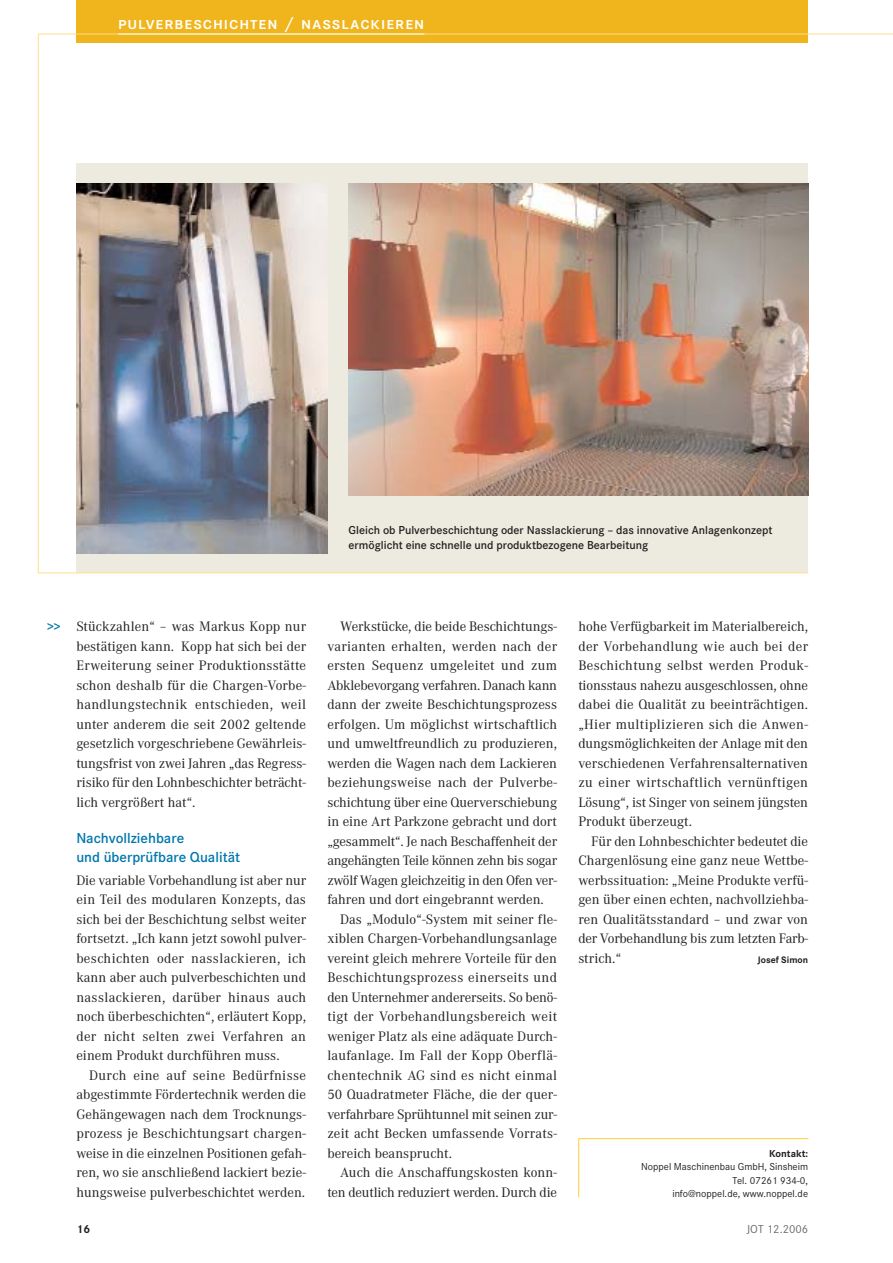
<style>
.page{position:relative;width:893px;height:1263px;background:#fff}
.page>*{position:absolute;margin:0;border:0;box-sizing:border-box;transform-origin:0 0}
.t1{font:600 18px "Corporate SSC";letter-spacing:.05em;color:#fff}
.t2{font:600 15px/19.5px "Corporate S";color:#0077ad}
.t3{font:14.25px/19.5px "Corporate A";letter-spacing:.005em;color:#231f1f;text-align:justify}
.t4{font:14.25px "Corporate A";letter-spacing:.025em;color:#231f1f}
.t5{font:14.25px "Corporate A";letter-spacing:-.015em;color:#231f1f}
.t6{font:14.25px "Corporate A";letter-spacing:-.02em;color:#231f1f}
.t7{font:600 13.5px "Corporate S";color:#0077ad}
.t8{font:600 12px/15px "Corporate S";color:#231f1f}
.t9{font:12px "Corporate S";color:#6c6d70}
.t10{font:700 12px "Corporate S";color:#231f1f}
.t11{font:10.5px/13.5px "Corporate S";color:#231f1f;text-align:right}
.t12{font:700 10.5px "Corporate S";color:#231f1f}
.t13{font:700 9.75px "Corporate S";color:#231f1f}
</style>
<div class="page">
<div style="left:77px;top:0;width:731px;height:43px;background:#f0b41c"></div>
<hr style="left:38px;top:34px;width:854px;height:1px;background:#ffde89">
<hr style="left:118px;top:34px;width:306px;height:1px;background:#fff">
<div style="left:76px;top:164px;width:732px;height:409px;background:#edebe0"></div>
<hr style="left:578px;top:1138px;width:230px;height:1px;background:#ffcc31">
<hr style="left:578px;top:1139px;width:1px;height:58px;background:#ffcc31">
<img style="left:76px;top:183px;width:251px;height:371px">
<img style="left:348px;top:183px;width:460px;height:312px">
<hr style="left:38px;top:34px;width:1px;height:539px;background:#ffde89">
<hr style="left:38px;top:573px;width:770px;height:1px;background:#ffde89">
<p class="t1" style="left:118px;top:13px;width:308px">pulverbeschichten / nasslackieren</p>
<p class="t8" style="left:348px;top:524px;width:425px">Gleich ob Pulverbeschichtung oder Nasslackierung – das innovative Anlagenkonzept ermöglicht eine schnelle und produktbezogene Bearbeitung</p>
<p class="t7" style="left:47px;top:623px;width:15px">&gt;&gt;</p>
<p class="t3" style="left:76px;top:619px;width:231px">Stückzahlen“ – was Markus Kopp nur bestätigen kann. Kopp hat sich bei der Erweiterung seiner Produktionsstätte schon deshalb für die Chargen-Vorbe&shy;handlungstechnik entschieden, weil unter anderem die seit 2002 geltende gesetzlich vorgeschriebene Gewährleis&shy;tungsfrist von zwei Jahren „das Regress&shy;risiko für den Lohnbeschichter beträcht&shy;lich vergrößert hat“.</p>
<p class="t2" style="left:76px;top:830px;width:165px">Nachvollziehbare<br>und überprüfbare Qualität</p>
<p class="t3" style="left:76px;top:872px;width:231px">Die variable Vorbehandlung ist aber nur ein Teil des modularen Konzepts, das sich bei der Beschichtung selbst weiter fortsetzt. „Ich kann jetzt sowohl pulver&shy;beschichten oder nasslackieren, ich kann aber auch pulverbeschichten und nasslackieren, darüber hinaus auch noch überbeschichten“, erläutert Kopp, der nicht selten zwei Verfahren an einem Produkt durchführen muss.</p>
<p class="t3" style="left:76px;top:1067px;width:231px;text-indent:13px">Durch eine auf seine Bedürfnisse abgestimmte Fördertechnik werden die Gehängewagen nach dem Trocknungs&shy;prozess je Beschichtungsart chargen&shy;weise in die einzelnen Positionen gefah&shy;ren, wo sie anschließend lackiert bezie&shy;hungsweise pulverbeschichtet werden.</p>
<p class="t3" style="left:340px;top:619px;width:218px">Werkstücke, die beide Beschichtungs-</p>
<p class="t3" style="left:327px;top:638px;width:231px">varianten erhalten, werden nach der</p>
<p class="t3" style="left:327px;top:658px;width:231px">ersten Sequenz umgeleitet und zum</p>
<p class="t5" style="left:327px;top:681px;width:231px">Abklebevorgang verfahren. Danach kann</p>
<p class="t3" style="left:327px;top:697px;width:231px">dann der zweite Beschichtungsprozess</p>
<p class="t3" style="left:327px;top:716px;width:231px">erfolgen. Um möglichst wirtschaftlich</p>
<p class="t3" style="left:327px;top:736px;width:231px">und umweltfreundlich zu produzieren,</p>
<p class="t3" style="left:327px;top:755px;width:231px">werden die Wagen nach dem Lackieren</p>
<p class="t3" style="left:327px;top:775px;width:231px">beziehungsweise nach der Pulverbe-</p>
<p class="t3" style="left:327px;top:794px;width:231px">schichtung über eine Querverschiebung</p>
<p class="t3" style="left:327px;top:814px;width:231px">in eine Art Parkzone gebracht und dort</p>
<p class="t3" style="left:327px;top:833px;width:231px">„gesammelt“. Je nach Beschaffenheit der</p>
<p class="t6" style="left:327px;top:856px;width:231px">angehängten Teile können zehn bis sogar</p>
<p class="t5" style="left:327px;top:876px;width:231px">zwölf Wagen gleichzeitig in den Ofen ver-</p>
<p class="t3" style="left:327px;top:892px;width:218px">fahren und dort eingebrannt werden.</p>
<p class="t3" style="left:340px;top:911px;width:218px">Das „Modulo“-System mit seiner fle-</p>
<p class="t3" style="left:327px;top:931px;width:231px">xiblen Chargen-Vorbehandlungsanlage</p>
<p class="t3" style="left:327px;top:950px;width:231px">vereint gleich mehrere Vorteile für den</p>
<p class="t4" style="left:327px;top:973px;width:231px">Beschichtungsprozess einerseits und</p>
<p class="t3" style="left:327px;top:989px;width:231px">den Unternehmer andererseits. So benö-</p>
<p class="t4" style="left:327px;top:1012px;width:231px">tigt der Vorbehandlungsbereich weit</p>
<p class="t3" style="left:327px;top:1028px;width:231px">weniger Platz als eine adäquate Durch-</p>
<p class="t3" style="left:327px;top:1048px;width:231px">laufanlage. Im Fall der Kopp Oberflä-</p>
<p class="t4" style="left:327px;top:1071px;width:231px">chentechnik AG sind es nicht einmal</p>
<p class="t3" style="left:327px;top:1087px;width:231px">50 Quadratmeter Fläche, die der quer-</p>
<p class="t3" style="left:327px;top:1106px;width:231px">verfahrbare Sprühtunnel mit seinen zur-</p>
<p class="t3" style="left:327px;top:1126px;width:231px">zeit acht Becken umfassende Vorrats-</p>
<p class="t3" style="left:327px;top:1145px;width:126px">bereich beansprucht.</p>
<p class="t3" style="left:340px;top:1165px;width:218px">Auch die Anschaffungskosten konn-</p>
<p class="t3" style="left:327px;top:1184px;width:231px">ten deutlich reduziert werden. Durch die</p>
<p class="t3" style="left:578px;top:619px;width:231px">hohe Verfügbarkeit im Materialbereich, der Vorbehandlung wie auch bei der Beschichtung selbst werden Produk&shy;tionsstaus nahezu ausgeschlossen, ohne dabei die Qualität zu beeinträchtigen. „Hier multiplizieren sich die Anwen&shy;dungsmöglichkeiten der Anlage mit den verschiedenen Verfahrensalternativen zu einer wirtschaftlich vernünftigen Lösung“, ist Singer von seinem jüngsten Produkt überzeugt.</p>
<p class="t3" style="left:578px;top:833px;width:231px;text-indent:13px">Für den Lohnbeschichter bedeutet die Chargenlösung eine ganz neue Wettbe&shy;werbssituation: „Meine Produkte verfü&shy;gen über einen echten, nachvollziehba&shy;ren Qualitätsstandard – und zwar von der Vorbehandlung bis zum letzten Farb&shy;strich.“</p>
<p class="t13" style="left:757px;top:957px;width:52px">Josef Simon</p>
<p class="t12" style="left:769px;top:1150px;width:41px">Kontakt:</p>
<p class="t11" style="left:641px;top:1161px;width:168px">Noppel Maschinenbau GmbH, Sinsheim<br>Tel. 07261 934-0,<br>info@noppel.de, www.noppel.de</p>
<p class="t10" style="left:77px;top:1225px;width:15px">16</p>
<p class="t9" style="left:746px;top:1225px;width:63px">JOT 12.2006</p>
</div>
